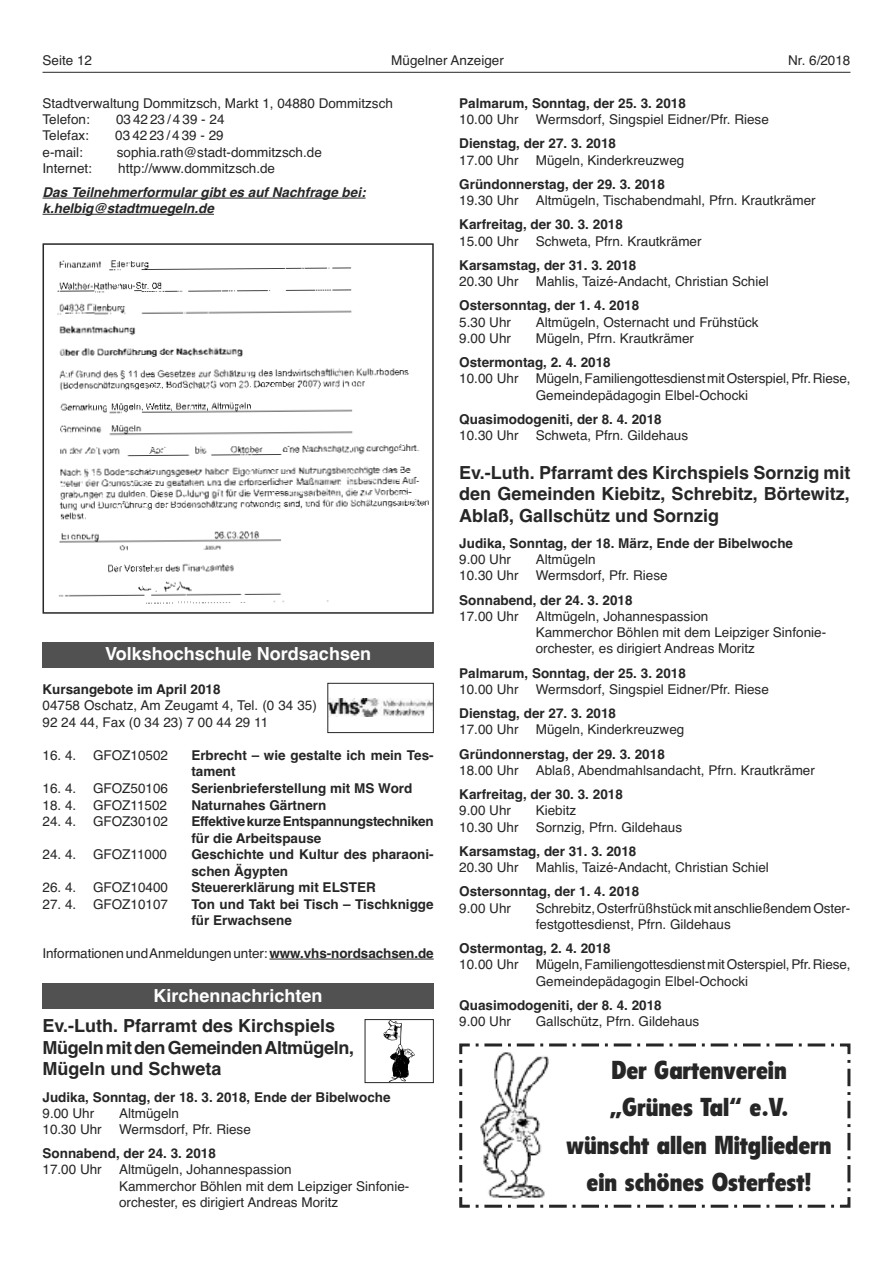
<style>
.page{position:relative;width:893px;height:1263px;background:#fff}
.page>*{position:absolute;margin:0;border:0;box-sizing:border-box;transform-origin:0 0}
.t1{font:900 condensed 25.5px/37.5px "Flyer";color:#272627;text-align:center}
.t2{font:700 18px/21.6px "Helvetica";color:#272627}
.t3{font:700 18px "Helvetica";color:#fff}
.t4{font:13.5px/16.2px "Helvetica";color:#272627}
.t5{font:700 13.5px/16.5px "Helvetica";color:#272627}
.t6{font:italic 700 13.5px/16.2px "Helvetica";color:#272627}
.t7{font:700 13.5px/16.5px "Helvetica";letter-spacing:-.02em;color:#272627}
.s1{font-weight:700}
</style>
<div class="page">
<hr style="left:43px;top:72px;width:807px;height:1px;background:#272627">
<hr style="left:43px;top:198px;width:323px;height:1px;background:#272627">
<hr style="left:43px;top:214px;width:171px;height:1px;background:#272627">
<img style="left:57px;top:260px;width:372px;height:260px">
<div style="left:43px;top:243px;width:391px;height:371px;border:2px solid #272627"></div>
<img style="left:58px;top:531px;width:271px;height:73px">
<div style="left:43px;top:642px;width:391px;height:25px;background:#525152"></div>
<hr style="left:269px;top:959px;width:165px;height:1px;background:#272627">
<img style="left:329px;top:699px;width:103px;height:17px">
<div style="left:327px;top:683px;width:107px;height:50px;border:1px solid #272627"></div>
<div style="left:43px;top:983px;width:391px;height:25px;background:#525152"></div>
<svg style="left:383px;top:1021px;width:32px;height:60px"></svg>
<div style="left:365px;top:1019px;width:69px;height:64px;border:1px solid #272627"></div>
<svg style="left:459px;top:1043px;width:392px;height:165px"></svg>
<img style="left:480px;top:1052px;width:68px;height:146px">
<p class="t4" style="left:43px;top:53px;width:51px">Seite 12</p>
<p class="t4" style="left:391px;top:53px;width:114px">Mügelner Anzeiger</p>
<p class="t4" style="left:788px;top:53px;width:64px">Nr. 6/2018</p>
<p class="t4" style="left:43px;top:95px;width:352px">Stadtverwaltung Dommitzsch, Markt 1, 04880 Dommitzsch<br>Telefon:</p>
<p class="t5" style="left:459px;top:95px;width:228px">Palmarum, Sonntag, der 25. 3. 2018</p>
<p class="t4" style="left:459px;top:111px;width:61px">10.00 Uhr</p>
<p class="t4" style="left:536px;top:111px;width:235px">Wermsdorf, Singspiel Eidner/Pfr. Riese</p>
<p class="t5" style="left:459px;top:136px;width:158px">Dienstag, der 27. 3. 2018</p>
<p class="t4" style="left:459px;top:152px;width:61px">17.00 Uhr</p>
<p class="t4" style="left:536px;top:152px;width:150px">Mügeln, Kinderkreuzweg</p>
<p class="t5" style="left:459px;top:176px;width:207px">Gründonnerstag, der 29. 3. 2018</p>
<p class="t4" style="left:459px;top:192px;width:61px">19.30 Uhr</p>
<p class="t4" style="left:536px;top:192px;width:281px">Altmügeln, Tischabendmahl, Pfrn. Krautkrämer</p>
<p class="t5" style="left:459px;top:217px;width:165px">Karfreitag, der 30. 3. 2018</p>
<p class="t4" style="left:459px;top:233px;width:61px">15.00 Uhr</p>
<p class="t4" style="left:536px;top:233px;width:167px">Schweta, Pfrn. Krautkrämer</p>
<p class="t5" style="left:459px;top:257px;width:179px">Karsamstag, der 31. 3. 2018</p>
<p class="t4" style="left:459px;top:273px;width:61px">20.30 Uhr</p>
<p class="t4" style="left:536px;top:273px;width:235px">Mahlis, Taizé-Andacht, Christian Schiel</p>
<p class="t5" style="left:459px;top:298px;width:182px">Ostersonntag, der 1. 4. 2018</p>
<p class="t4" style="left:459px;top:314px;width:53px">5.30 Uhr</p>
<p class="t4" style="left:536px;top:314px;width:224px">Altmügeln, Osternacht und Frühstück</p>
<p class="t4" style="left:459px;top:330px;width:53px">9.00 Uhr</p>
<p class="t4" style="left:536px;top:330px;width:160px">Mügeln, Pfrn. Krautkrämer</p>
<p class="t5" style="left:459px;top:354px;width:153px">Ostermontag, 2. 4. 2018</p>
<p class="t4" style="left:459px;top:371px;width:61px">10.00 Uhr</p>
<p class="t4" style="left:536px;top:371px;width:316px">Mügeln,FamiliengottesdienstmitOsterspiel,Pfr.Riese,<br>Gemeindepädagogin Elbel-Ochocki</p>
<p class="t5" style="left:459px;top:411px;width:204px">Quasimodogeniti, der 8. 4. 2018</p>
<p class="t4" style="left:459px;top:427px;width:61px">10.30 Uhr</p>
<p class="t4" style="left:536px;top:427px;width:154px">Schweta, Pfrn. Gildehaus</p>
<h2 class="t2" style="left:459px;top:461px;width:393px;text-align:justify">Ev.-Luth. Pfarramt des Kirchspiels Sornzig mit den Gemeinden Kiebitz, Schrebitz, Börtewitz, Ablaß, Gallschütz und Sornzig</h2>
<p class="t5" style="left:459px;top:535px;width:335px">Judika, Sonntag, der 18. März, Ende der Bibelwoche</p>
<p class="t4" style="left:459px;top:551px;width:53px">9.00 Uhr</p>
<p class="t4" style="left:536px;top:551px;width:62px">Altmügeln</p>
<p class="t4" style="left:459px;top:568px;width:61px">10.30 Uhr</p>
<p class="t4" style="left:536px;top:568px;width:133px">Wermsdorf, Pfr. Riese</p>
<p class="t5" style="left:459px;top:592px;width:175px">Sonnabend, der 24. 3. 2018</p>
<p class="t4" style="left:459px;top:608px;width:61px">17.00 Uhr</p>
<p class="t4" style="left:536px;top:608px;width:292px">Altmügeln, Johannespassion<br>Kammerchor Böhlen mit dem Leipziger Sinfonie&shy;orchester, es dirigiert Andreas Moritz</p>
<p class="t5" style="left:459px;top:665px;width:228px">Palmarum, Sonntag, der 25. 3. 2018</p>
<p class="t4" style="left:459px;top:681px;width:61px">10.00 Uhr</p>
<p class="t4" style="left:536px;top:681px;width:235px">Wermsdorf, Singspiel Eidner/Pfr. Riese</p>
<p class="t5" style="left:459px;top:705px;width:158px">Dienstag, der 27. 3. 2018</p>
<p class="t4" style="left:459px;top:722px;width:61px">17.00 Uhr</p>
<p class="t4" style="left:536px;top:722px;width:150px">Mügeln, Kinderkreuzweg</p>
<p class="t5" style="left:459px;top:746px;width:207px">Gründonnerstag, der 29. 3. 2018</p>
<p class="t4" style="left:459px;top:762px;width:61px">18.00 Uhr</p>
<p class="t4" style="left:536px;top:762px;width:281px">Ablaß, Abendmahlsandacht, Pfrn. Krautkrämer</p>
<p class="t5" style="left:459px;top:786px;width:165px">Karfreitag, der 30. 3. 2018</p>
<p class="t4" style="left:459px;top:803px;width:53px">9.00 Uhr</p>
<p class="t4" style="left:536px;top:803px;width:42px">Kiebitz</p>
<p class="t4" style="left:459px;top:819px;width:61px">10.30 Uhr</p>
<p class="t4" style="left:536px;top:819px;width:148px">Sornzig, Pfrn. Gildehaus</p>
<p class="t5" style="left:459px;top:843px;width:179px">Karsamstag, der 31. 3. 2018</p>
<p class="t4" style="left:459px;top:859px;width:61px">20.30 Uhr</p>
<p class="t4" style="left:536px;top:859px;width:235px">Mahlis, Taizé-Andacht, Christian Schiel</p>
<p class="t5" style="left:459px;top:883px;width:182px">Ostersonntag, der 1. 4. 2018</p>
<p class="t4" style="left:459px;top:900px;width:53px">9.00 Uhr</p>
<p class="t4" style="left:536px;top:900px;width:316px">Schrebitz,OsterfrüßhstückmitanschließendemOster&shy;festgottesdienst, Pfrn. Gildehaus</p>
<p class="t5" style="left:459px;top:940px;width:153px">Ostermontag, 2. 4. 2018</p>
<p class="t4" style="left:459px;top:956px;width:61px">10.00 Uhr</p>
<p class="t4" style="left:536px;top:956px;width:316px">Mügeln,FamiliengottesdienstmitOsterspiel,Pfr.Riese,<br>Gemeindepädagogin Elbel-Ochocki</p>
<p class="t5" style="left:459px;top:997px;width:204px">Quasimodogeniti, der 8. 4. 2018</p>
<p class="t4" style="left:459px;top:1013px;width:53px">9.00 Uhr</p>
<p class="t4" style="left:536px;top:1013px;width:165px">Gallschütz, Pfrn. Gildehaus</p>
<h1 class="t1" style="left:567px;top:1053px;width:266px">Der Gartenverein „Grünes Tal“ e.V. wünscht allen Mitgliedern ein schönes Osterfest!</h1>
<p class="t4" style="left:116px;top:111px;width:110px">034223/439 - 24</p>
<p class="t4" style="left:43px;top:128px;width:48px">Telefax:</p>
<p class="t4" style="left:115px;top:128px;width:110px">034223/439 - 29</p>
<p class="t4" style="left:43px;top:144px;width:42px">e-mail:</p>
<p class="t4" style="left:117px;top:144px;width:207px">sophia.rath@stadt-dommitzsch.de</p>
<p class="t4" style="left:43px;top:160px;width:51px">Internet:</p>
<p class="t4" style="left:118px;top:160px;width:158px">http://www.dommitzsch.de</p>
<p class="t6" style="left:43px;top:184px;width:325px">Das Teilnehmerformular gibt es auf Nachfrage bei: k.helbig@stadtmuegeln.de</p>
<h2 class="t3" style="left:105px;top:643px;width:267px">Volkshochschule Nordsachsen</h2>
<p class="t5" style="left:43px;top:681px;width:180px">Kursangebote im April 2018</p>
<p class="t4" style="left:43px;top:697px;width:276px">04758 Oschatz, Am Zeugamt 4, Tel. (0 34 35)<br>92 24 44, Fax (0 34 23) 7 00 44 29 11</p>
<p class="t4" style="left:43px;top:747px;width:127px">16. 4. GFOZ10502</p>
<p class="t5" style="left:191px;top:747px;width:244px">Erbrecht – wie gestalte ich mein Tes&shy;tament</p>
<p class="t4" style="left:43px;top:780px;width:127px">16. 4. GFOZ50106</p>
<p class="t5" style="left:191px;top:780px;width:223px">Serienbrieferstellung mit MS Word</p>
<p class="t4" style="left:43px;top:797px;width:126px">18. 4. GFOZ11502</p>
<p class="t5" style="left:191px;top:796px;width:137px">Naturnahes Gärtnern</p>
<p class="t4" style="left:43px;top:813px;width:127px">24. 4. GFOZ30102</p>
<p class="t7" style="left:191px;top:813px;width:244px">EffektivekurzeEntspannungstechniken für die Arbeitspause</p>
<p class="t4" style="left:43px;top:846px;width:126px">24. 4. GFOZ11000</p>
<p class="t5" style="left:191px;top:846px;width:244px">Geschichte und Kultur des pharaoni&shy;schen Ägypten</p>
<p class="t4" style="left:43px;top:879px;width:127px">26. 4. GFOZ10400</p>
<p class="t5" style="left:191px;top:879px;width:186px">Steuererklärung mit ELSTER</p>
<p class="t4" style="left:43px;top:896px;width:127px">27. 4. GFOZ10107</p>
<p class="t5" style="left:191px;top:895px;width:244px">Ton und Takt bei Tisch – Tischknigge für Erwachsene</p>
<p class="t4" style="left:43px;top:945px;width:393px">InformationenundAnmeldungenunter:<span class="s1">www.vhs-nordsachsen.de</span></p>
<h2 class="t3" style="left:154px;top:985px;width:171px">Kirchennachrichten</h2>
<h2 class="t2" style="left:43px;top:1015px;width:313px">Ev.-Luth. Pfarramt des Kirchspiels<br>MügelnmitdenGemeindenAltmügeln,<br>Mügeln und Schweta</h2>
<p class="t5" style="left:43px;top:1089px;width:350px">Judika, Sonntag, der 18. 3. 2018, Ende der Bibelwoche</p>
<p class="t4" style="left:43px;top:1105px;width:53px">9.00 Uhr</p>
<p class="t4" style="left:119px;top:1105px;width:62px">Altmügeln</p>
<p class="t4" style="left:43px;top:1121px;width:61px">10.30 Uhr</p>
<p class="t4" style="left:119px;top:1121px;width:133px">Wermsdorf, Pfr. Riese</p>
<p class="t5" style="left:43px;top:1145px;width:175px">Sonnabend, der 24. 3. 2018</p>
<p class="t4" style="left:43px;top:1162px;width:61px">17.00 Uhr</p>
<p class="t4" style="left:119px;top:1162px;width:292px">Altmügeln, Johannespassion<br>Kammerchor Böhlen mit dem Leipziger Sinfonie&shy;orchester, es dirigiert Andreas Moritz</p>
</div>
